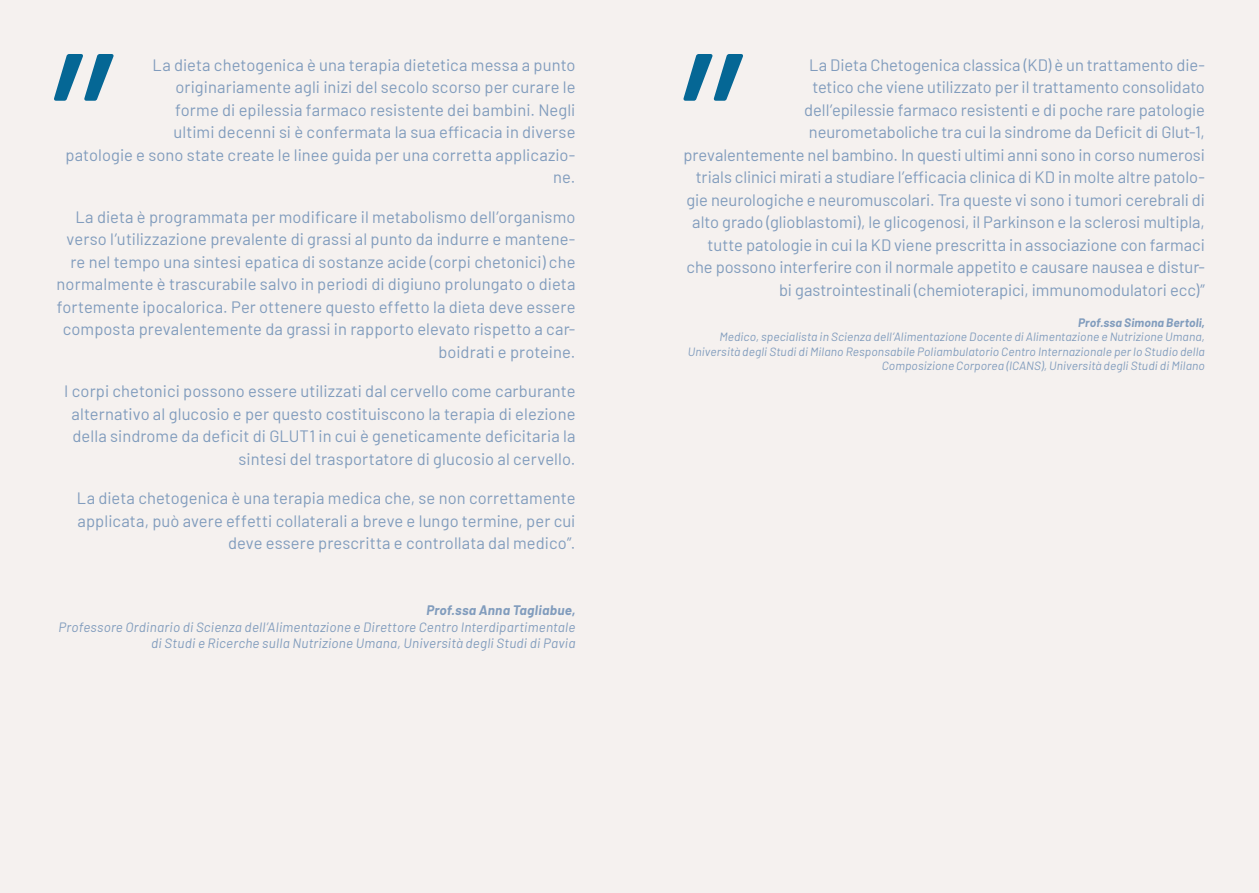
<style>
.page{position:relative;width:1259px;height:893px;background:#fff}
.page>*{position:absolute;margin:0;border:0;box-sizing:border-box;transform-origin:0 0}
.t1{font:16.5px/22.5px "Barlow";color:#819cbd;text-align:right}
.t2{font:italic 13.5px/16.2px "Barlow";letter-spacing:.015em;color:#819cbd;text-align:right}
.t3{font:italic 700 13.5px "Barlow";letter-spacing:.02em;color:#819cbd}
.t4{font:italic 12px/14.4px "Barlow";letter-spacing:.01em;color:#819cbd;text-align:right}
.t5{font:italic 700 12px "Barlow";letter-spacing:.01em;color:#819cbd}
</style>
<div class="page">
<div style="left:0;top:0;width:629px;height:893px;background:#f5f1ef"></div>
<div style="left:629px;top:0;width:630px;height:893px;background:#f5f1ef"></div>
<svg style="left:54px;top:54px;width:60px;height:47px"></svg>
<svg style="left:683px;top:54px;width:60px;height:47px"></svg>
<p class="t1" style="left:65px;top:52px;width:511px">La dieta chetogenica è una terapia dietetica messa a punto originariamente agli inizi del secolo scorso per curare le<br>forme di epilessia farmaco resistente dei bambini. Negli<br>ultimi decenni si è confermata la sua efficacia in diverse<br>patologie e sono state create le linee guida per una corretta applicazio&shy;ne.</p>
<p class="t1" style="left:57px;top:204px;width:520px">La dieta è programmata per modificare il metabolismo dell’organismo verso l’utilizzazione prevalente di grassi al punto da indurre e mantene&shy;re nel tempo una sintesi epatica di sostanze acide (corpi chetonici) che normalmente è trascurabile salvo in periodi di digiuno prolungato o dieta fortemente ipocalorica. Per ottenere questo effetto la dieta deve essere composta prevalentemente da grassi in rapporto elevato rispetto a car&shy;boidrati e proteine.</p>
<p class="t1" style="left:64px;top:379px;width:513px">I corpi chetonici possono essere utilizzati dal cervello come carburante alternativo al glucosio e per questo costituiscono la terapia di elezione della sindrome da deficit di GLUT1 in cui è geneticamente deficitaria la sintesi del trasportatore di glucosio al cervello.</p>
<p class="t1" style="left:77px;top:486px;width:500px">La dieta chetogenica è una terapia medica che, se non correttamente applicata, può avere effetti collaterali a breve e lungo termine, per cui deve essere prescritta e controllata dal medico”.</p>
<p class="t3" style="left:426px;top:601px;width:150px">Prof.ssa Anna Tagliabue,</p>
<p class="t2" style="left:59px;top:618px;width:518px">Professore Ordinario di Scienza dell’Alimentazione e Direttore Centro Interdipartimentale di Studi e Ricerche sulla Nutrizione Umana, Università degli Studi di Pavia</p>
<p class="t1" style="left:683px;top:52px;width:523px">La Dieta Chetogenica classica (KD) è un trattamento die-<br>tetico che viene utilizzato per il trattamento consolidato<br>dell’epilessie farmaco resistenti e di poche rare patologie neurometaboliche tra cui la sindrome da Deficit di Glut-1,<br>prevalentemente nel bambino. In questi ultimi anni sono in corso numerosi trials clinici mirati a studiare l’efficacia clinica di KD in molte altre patolo&shy;gie neurologiche e neuromuscolari. Tra queste vi sono i tumori cerebrali di alto grado (glioblastomi), le glicogenosi, il Parkinson e la sclerosi multipla, tutte patologie in cui la KD viene prescritta in associazione con farmaci che possono interferire con il normale appetito e causare nausea e distur&shy;bi gastrointestinali (chemioterapici, immunomodulatori ecc)”</p>
<p class="t5" style="left:1078px;top:314px;width:128px">Prof.ssa Simona Bertoli,</p>
<p class="t4" style="left:688px;top:329px;width:518px">Medico, specialista in Scienza dell’Alimentazione Docente di Alimentazione e Nutrizione Umana,<br>Università degli Studi di Milano Responsabile Poliambulatorio Centro Internazionale per lo Studio della<br>Composizione Corporea (ICANS), Università degli Studi di Milano</p>
</div>
